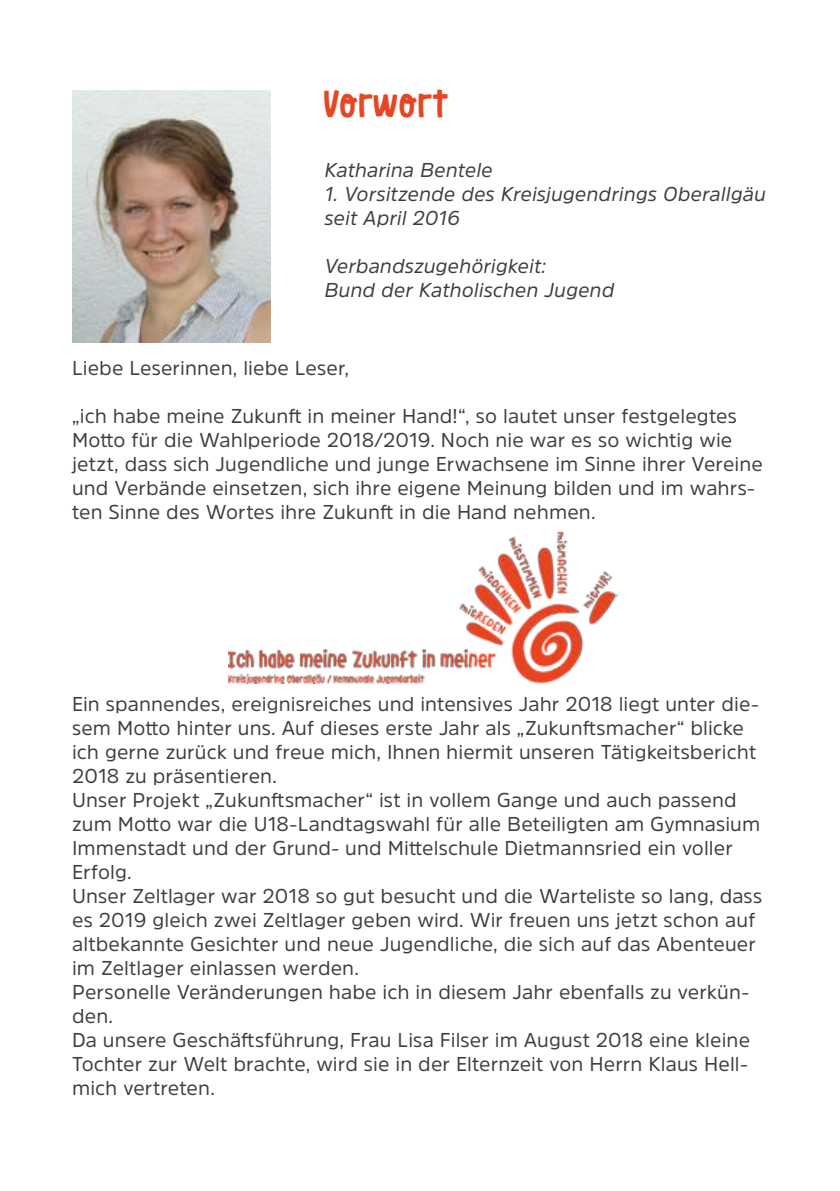
<style>
.page{position:relative;width:840px;height:1191px;background:#fff}
.page>*{position:absolute;margin:0;border:0;box-sizing:border-box;transform-origin:0 0}
.t1{font:36px "Le Osler Rough";letter-spacing:.005em;color:#e64623}
.t2{font:20px/24px "Amsi Pro";letter-spacing:.005em;color:#3e3e40}
.t3{font:italic 20px/24px "Amsi Pro";letter-spacing:.005em;color:#3e3e40}
</style>
<div class="page">
<img style="left:72px;top:90px;width:198px;height:252px">
<img style="left:228px;top:531px;width:389px;height:152px">
<h1 class="t1" style="left:324px;top:84px;width:126px">Vorwort</h1>
<p class="t3" style="left:324px;top:158px;width:170px">Katharina Bentele</p>
<p class="t3" style="left:324px;top:182px;width:442px">1. Vorsitzende des Kreisjugendrings Oberallgäu seit April 2016</p>
<p class="t3" style="left:324px;top:254px;width:291px">Verbandszugehörigkeit:<br>Bund der Katholischen Jugend</p>
<p class="t2" style="left:72px;top:356px;width:278px">Liebe Leserinnen, liebe Leser,</p>
<p class="t2" style="left:72px;top:404px;width:692px">„ich habe meine Zukunft in meiner Hand!“, so lautet unser festgelegtes Motto für die Wahlperiode 2018/2019. Noch nie war es so wichtig wie jetzt, dass sich Jugendliche und junge Erwachsene im Sinne ihrer Vereine und Verbände einsetzen, sich ihre eigene Meinung bilden und im wahrs&shy;ten Sinne des Wortes ihre Zukunft in die Hand nehmen.</p>
<p class="t2" style="left:72px;top:692px;width:691px">Ein spannendes, ereignisreiches und intensives Jahr 2018 liegt unter die&shy;sem Motto hinter uns. Auf dieses erste Jahr als „Zukunftsmacher“ blicke ich gerne zurück und freue mich, Ihnen hiermit unseren Tätigkeitsbericht 2018 zu präsentieren.<br>Unser Projekt „Zukunftsmacher“ ist in vollem Gange und auch passend zum Motto war die U18-Landtagswahl für alle Beteiligten am Gymnasium Immenstadt und der Grund- und Mittelschule Dietmannsried ein voller Erfolg.<br>Unser Zeltlager war 2018 so gut besucht und die Warteliste so lang, dass es 2019 gleich zwei Zeltlager geben wird. Wir freuen uns jetzt schon auf altbekannte Gesichter und neue Jugendliche, die sich auf das Abenteuer im Zeltlager einlassen werden.<br>Personelle Veränderungen habe ich in diesem Jahr ebenfalls zu verkün&shy;den.<br>Da unsere Geschäftsführung, Frau Lisa Filser im August 2018 eine kleine Tochter zur Welt brachte, wird sie in der Elternzeit von Herrn Klaus Hell&shy;mich vertreten.</p>
</div>
